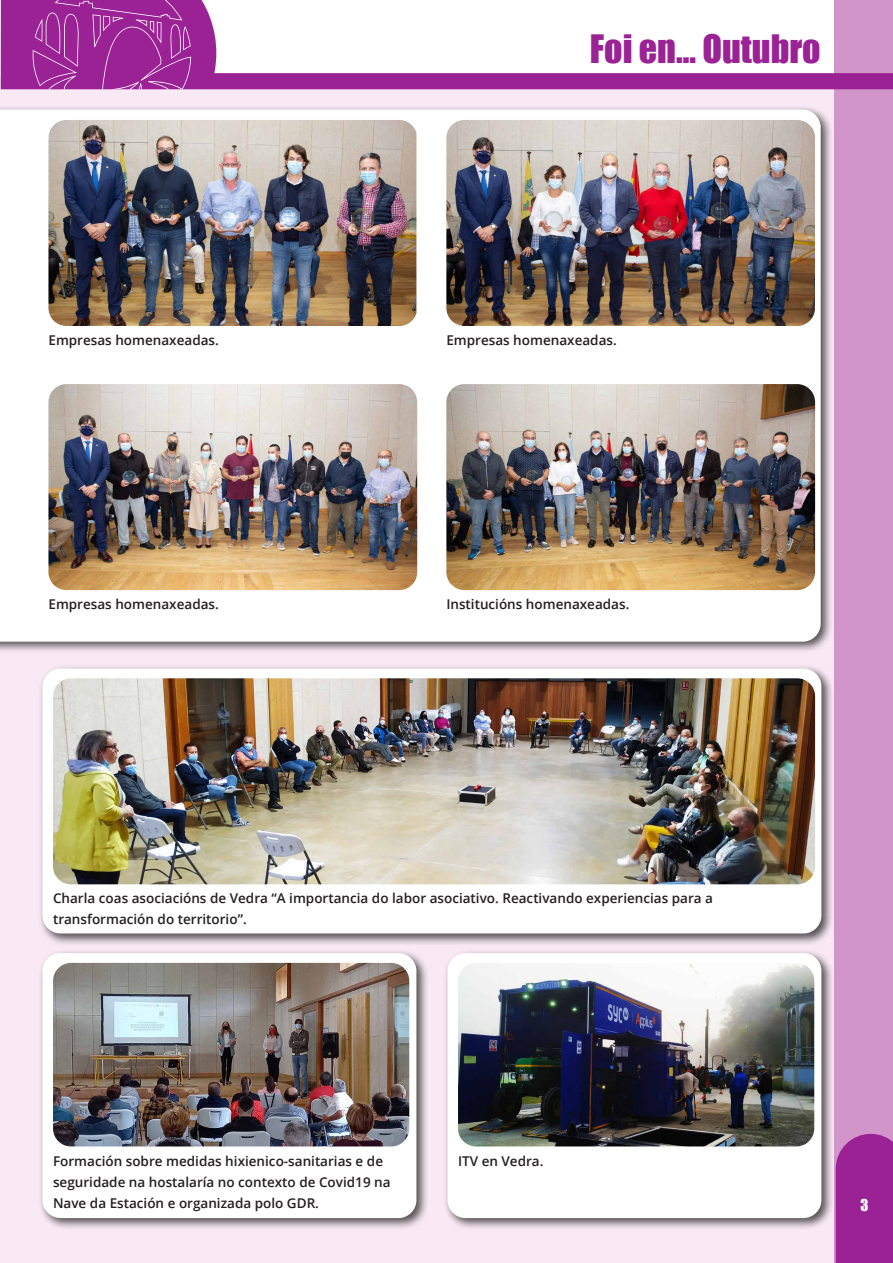
<style>
.page{position:relative;width:893px;height:1263px;background:#fff}
.page>*{position:absolute;margin:0;border:0;box-sizing:border-box;transform-origin:0 0}
.Encabezado_1{font:36px "Impact";color:#9b2295}
.Numeración{font:15px "Impact";color:#fff}
.Pie_de_Foto{font:600 13.5px/21px "Open Sans";color:#231f20}
</style>
<div class="page">
<div style="left:0;top:78px;width:864px;height:1185px;background:#f8e9f5"></div>
<div style="left:0;top:110px;width:821px;height:541px;background:#fff"></div>
<div style="left:835px;top:0;width:58px;height:1263px;background:#d295ca"></div>
<div style="left:836px;top:1134px;width:57px;height:129px;background:#9b2295"></div>
<svg style="left:1px;top:0;width:892px;height:89px"></svg>
<svg style="left:33px;top:0;width:158px;height:89px"></svg>
<div style="left:39px;top:949px;width:390px;height:281px;background:#231f20;opacity:.75"></div>
<div style="left:43px;top:953px;width:373px;height:265px;background:#fff;border-radius:18px"></div>
<img style="left:53px;top:963px;width:356px;height:183px">
<div style="left:443px;top:949px;width:391px;height:281px;background:#231f20;opacity:.75"></div>
<div style="left:447px;top:953px;width:374px;height:265px;background:#fff;border-radius:18px"></div>
<img style="left:458px;top:963px;width:356px;height:183px">
<div style="left:39px;top:664px;width:795px;height:282px;background:#231f20;opacity:.75"></div>
<div style="left:43px;top:668px;width:778px;height:265px;background:#fff;border-radius:18px"></div>
<img style="left:53px;top:678px;width:762px;height:206px">
<img style="left:48px;top:120px;width:368px;height:206px">
<img style="left:48px;top:384px;width:369px;height:206px">
<img style="left:446px;top:120px;width:369px;height:206px">
<img style="left:446px;top:384px;width:369px;height:206px">
<p class="Pie_de_Foto" style="left:48px;top:329px;width:172px">Empresas homenaxeadas.</p>
<p class="Pie_de_Foto" style="left:48px;top:593px;width:172px">Empresas homenaxeadas.</p>
<p class="Encabezado_1" style="left:590px;top:21px;width:232px">Foi en... Outubro</p>
<p class="Pie_de_Foto" style="left:446px;top:329px;width:172px">Empresas homenaxeadas.</p>
<p class="Pie_de_Foto" style="left:446px;top:593px;width:185px">Institucións homenaxeadas.</p>
<p class="Pie_de_Foto" style="left:53px;top:887px;width:662px">Charla coas asociacións de Vedra “A importancia do labor asociativo. Reactivando experiencias para a transformación do territorio”.</p>
<p class="Pie_de_Foto" style="left:53px;top:1151px;width:339px">Formación sobre medidas hixienico-sanitarias e de seguridade na hostalaría no contexto de Covid19 na<br>Nave da Estación e organizada polo GDR.</p>
<p class="Pie_de_Foto" style="left:458px;top:1151px;width:87px">ITV en Vedra.</p>
<p class="Numeración" style="left:860px;top:1193px;width:9px">3</p>
</div>
